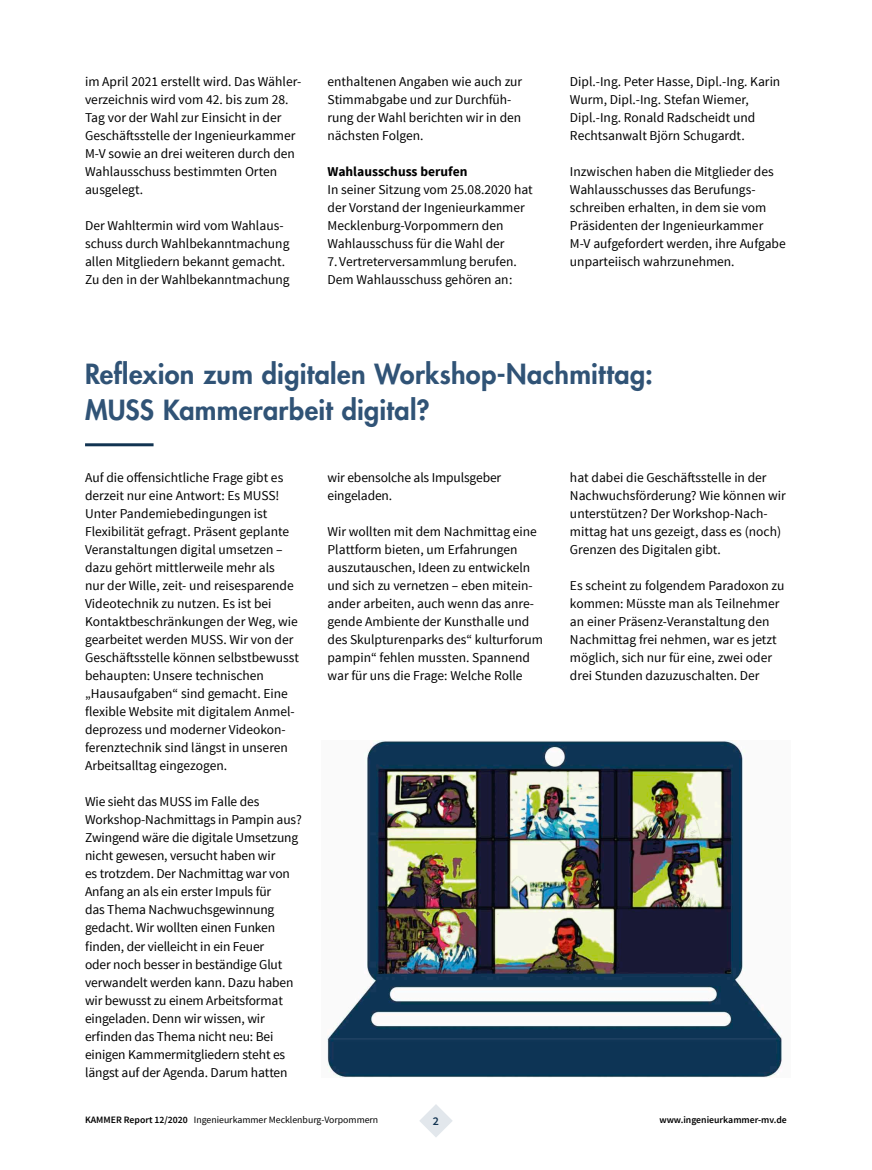
<style>
.page{position:relative;width:872px;height:1170px;background:#fff}
.page>*{position:absolute;margin:0;border:0;box-sizing:border-box;transform-origin:0 0}
.t1{font:800 27px/36.5px "Futura Std";letter-spacing:.01em;color:#305376}
.t2{font:13.5px/18px "Source Sans Pro";color:#000}
.t3{font:700 13.5px "Source Sans Pro";color:#000}
.t4{font:600 12px "Source Sans Pro";color:#113351}
.t5{font:9.75px "Source Sans Pro";color:#000}
.t6{font:600 9.75px "Source Sans Pro";color:#000}
.s1{font-weight:600}
</style>
<div class="page">
<svg style="left:419px;top:1104px;width:34px;height:33px"></svg>
<img style="left:327px;top:740px;width:455px;height:337px">
<hr style="left:85px;top:443px;width:68px;height:3px;background:#113351">
<p class="t2" style="left:85px;top:73px;width:218px">im April 2021 erstellt wird. Das Wähler&shy;verzeichnis wird vom 42. bis zum 28.<br>Tag vor der Wahl zur Einsicht in der<br>Geschäftsstelle der Ingenieurkammer<br>M-V sowie an drei weiteren durch den<br>Wahlausschuss bestimmten Orten ausgelegt.</p>
<p class="t2" style="left:85px;top:217px;width:206px">Der Wahltermin wird vom Wahlaus&shy;schuss durch Wahlbekanntmachung allen Mitgliedern bekannt gemacht.<br>Zu den in der Wahlbekanntmachung</p>
<p class="t2" style="left:327px;top:73px;width:196px">enthaltenen Angaben wie auch zur<br>Stimmabgabe und zur Durchfüh&shy;rung der Wahl berichten wir in den nächsten Folgen.</p>
<p class="t3" style="left:327px;top:163px;width:141px">Wahlausschuss berufen</p>
<p class="t2" style="left:327px;top:181px;width:207px">In seiner Sitzung vom 25.08.2020 hat der Vorstand der Ingenieurkammer<br>Mecklenburg-Vorpommern den<br>Wahlausschuss für die Wahl der<br>7.Vertreterversammlung berufen.<br>Dem Wahlausschuss gehören an:</p>
<p class="t2" style="left:570px;top:73px;width:212px">Dipl.-Ing. Peter Hasse, Dipl.-Ing. Karin Wurm, Dipl.-Ing. Stefan Wiemer, Dipl.-Ing. Ronald Radscheidt und Rechtsanwalt Björn Schugardt.</p>
<p class="t2" style="left:570px;top:163px;width:217px">Inzwischen haben die Mitglieder des Wahlausschusses das Berufungs&shy;schreiben erhalten, in dem sie vom Präsidenten der Ingenieurkammer M-V aufgefordert werden, ihre Aufgabe unparteiisch wahrzunehmen.</p>
<h1 class="t1" style="left:85px;top:356px;width:569px">Reflexion zum digitalen Workshop-Nachmittag:<br>MUSS Kammerarbeit digital?</h1>
<p class="t2" style="left:85px;top:469px;width:215px">Auf die offensichtliche Frage gibt es derzeit nur eine Antwort: Es MUSS!<br>Unter Pandemiebedingungen ist Flexibilität gefragt. Präsent geplante Veranstaltungen digital umsetzen – dazu gehört mittlerweile mehr als<br>nur der Wille, zeit- und reisesparende Videotechnik zu nutzen. Es ist bei Kontaktbeschränkungen der Weg, wie gearbeitet werden MUSS. Wir von der Geschäftsstelle können selbstbewusst behaupten: Unsere technischen „Hausaufgaben“ sind gemacht. Eine flexible Website mit digitalem Anmel&shy;deprozess und moderner Videokon&shy;ferenztechnik sind längst in unseren Arbeitsalltag eingezogen.</p>
<p class="t2" style="left:85px;top:793px;width:218px">Wie sieht das MUSS im Falle des Workshop-Nachmittags in Pampin aus?<br>Zwingend wäre die digitale Umsetzung nicht gewesen, versucht haben wir<br>es trotzdem. Der Nachmittag war von Anfang an als ein erster Impuls für<br>das Thema Nachwuchsgewinnung gedacht. Wir wollten einen Funken finden, der vielleicht in ein Feuer<br>oder noch besser in beständige Glut verwandelt werden kann. Dazu haben wir bewusst zu einem Arbeitsformat eingeladen. Denn wir wissen, wir erfinden das Thema nicht neu: Bei einigen Kammermitgliedern steht es längst auf der Agenda. Darum hatten</p>
<p class="t2" style="left:327px;top:469px;width:175px">wir ebensolche als Impulsgeber eingeladen.</p>
<p class="t2" style="left:327px;top:523px;width:217px">Wir wollten mit dem Nachmittag eine Plattform bieten, um Erfahrungen auszutauschen, Ideen zu entwickeln und sich zu vernetzen – eben mitein&shy;ander arbeiten, auch wenn das anre&shy;gende Ambiente der Kunsthalle und des Skulpturenparks des“ kulturforum pampin“ fehlen mussten. Spannend war für uns die Frage: Welche Rolle</p>
<p class="t2" style="left:570px;top:469px;width:217px">hat dabei die Geschäftsstelle in der Nachwuchsförderung? Wie können wir unterstützen? Der Workshop-Nach&shy;mittag hat uns gezeigt, dass es (noch)<br>Grenzen des Digitalen gibt.</p>
<p class="t2" style="left:570px;top:577px;width:216px">Es scheint zu folgendem Paradoxon zu kommen: Müsste man als Teilnehmer an einer Präsenz-Veranstaltung den Nachmittag frei nehmen, war es jetzt möglich, sich nur für eine, zwei oder drei Stunden dazuzuschalten. Der</p>
<p class="t5" style="left:85px;top:1113px;width:295px"><span class="s1">KAMMER Report 12/2020</span> Ingenieurkammer Mecklenburg-Vorpommern</p>
<p class="t4" style="left:433px;top:1112px;width:8px">2</p>
<p class="t6" style="left:659px;top:1113px;width:129px">www.ingenieurkammer-mv.de</p>
</div>
